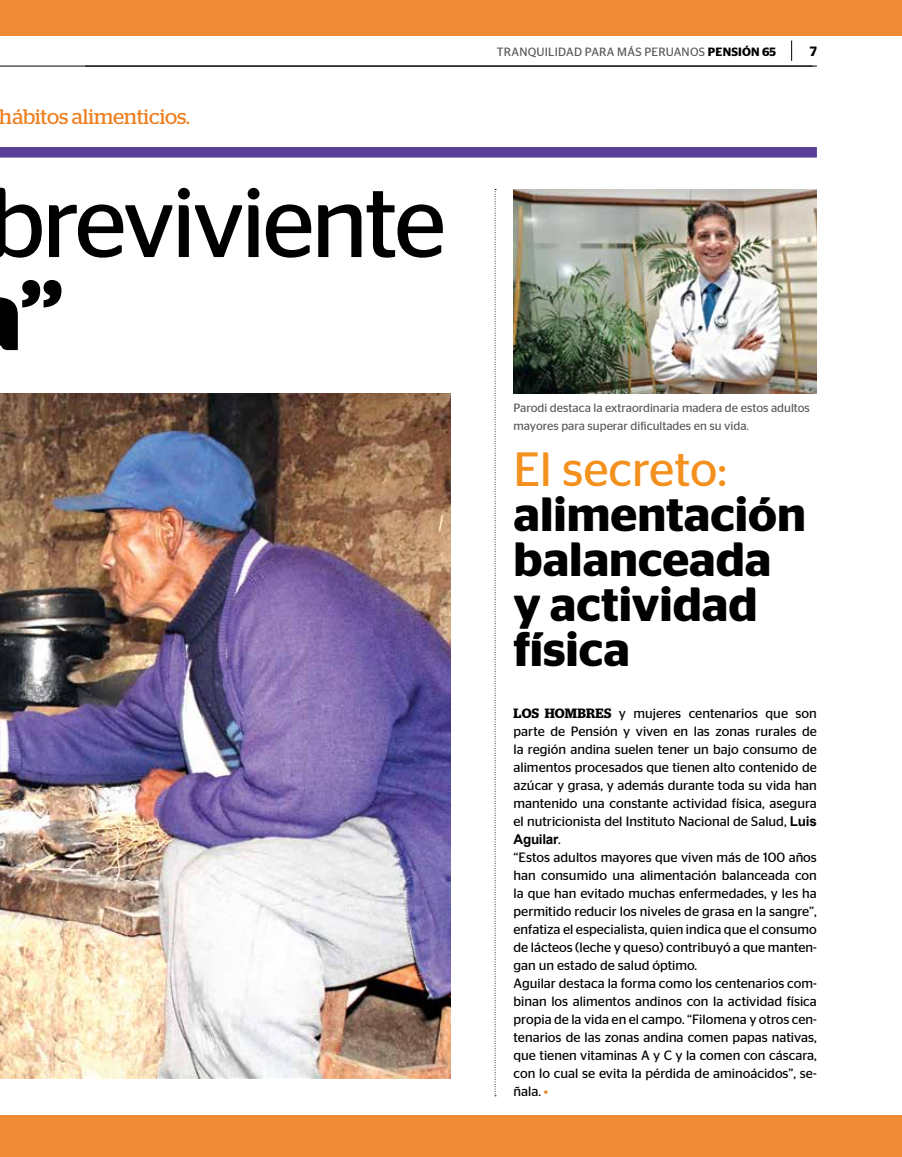
<style>
.page{position:relative;width:902px;height:1157px;background:#fff}
.page>*{position:absolute;margin:0;border:0;box-sizing:border-box;transform-origin:0 0}
.t1{font:99px "Stag Sans";letter-spacing:-.03em;color:#000}
.t2{font:600 99px "Stag Sans";color:#000}
.t3{font:600 48px/45px "Stag Sans";color:#000}
.t4{font:48px "Stag Sans";color:#f4901d}
.t5{font:21px "Stag";letter-spacing:-.005em;color:#ed8122}
.t6{font:13.5px/18px "Stag Sans";color:#000;text-align:justify}
.t7{font:700 13.5px "Arial";letter-spacing:-.02em;color:#000}
.t8{font:600 13.5px "Stag Sans";color:#000}
.t9{font:12px/18px "Stag Sans";color:#58595b}
.t10{font:12px "Stag Sans";letter-spacing:.02em;color:#58595b}
.s1{font-weight:600;color:#000}
.s2{font-family:"Stag";font-weight:600}
.s3{font-family:"Arial";font-weight:700}
.s4{font-family:"Stag Sans";font-weight:400}
.s5{color:#ed8122}
</style>
<div class="page">
<div style="left:0;top:0;width:901px;height:1157px;background:#ef8b35"></div>
<div style="left:0;top:36px;width:901px;height:1078px;background:#fff"></div>
<svg style="left:791px;top:41px;width:1px;height:20px"></svg>
<hr style="left:85px;top:66px;width:731px;height:1px;background:#000">
<hr style="left:0;top:66px;width:812px;height:1px;background:#000">
<div style="left:0;top:147px;width:816px;height:11px;background:#5a3f99"></div>
<svg style="left:494px;top:189px;width:2px;height:907px"></svg>
<img style="left:0;top:394px;width:451px;height:684px">
<img style="left:513px;top:189px;width:303px;height:205px">
<h3 class="t5" style="left:0;top:104px;width:192px">hábitos alimenticios.</h3>
<h1 class="t1" style="left:-11px;top:167px;width:459px">breviviente</h1>
<h1 class="t2" style="left:20px;top:258px;width:46px">”</h1>
<p class="t10" style="left:496px;top:45px;width:281px">TRANQUILIDAD PARA MÁS PERUANOS <span class="s1">PENSIÓN 65</span></p>
<p class="t8" style="left:809px;top:43px;width:9px">7</p>
<p class="t9" style="left:513px;top:398px;width:298px">Parodi destaca la extraordinaria madera de estos adultos mayores para superar dificultades en su vida.</p>
<h2 class="t4" style="left:513px;top:442px;width:215px">El secreto:</h2>
<h2 class="t3" style="left:513px;top:492px;width:294px">alimentación balanceada y actividad física</h2>
<p class="t6" style="left:513px;top:704px;width:305px"><span class="s2">LOS HOMBRES</span> y mujeres centenarios que son parte de Pensión y viven en las zonas rurales de la región andina suelen tener un bajo consumo de alimentos procesados que tienen alto contenido de azúcar y grasa, y además durante toda su vida han mantenido una constante actividad física, asegura el nutricionista del Instituto Nacional de Salud, <span class="s3">Luis</span></p>
<p class="t7" style="left:513px;top:831px;width:49px">Aguilar<span class="s4">.</span></p>
<p class="t6" style="left:513px;top:848px;width:305px;text-align:left">“Estos adultos mayores que viven más de 100 años han consumido una alimentación balanceada con la que han evitado muchas enfermedades, y les ha permitido reducir los niveles de grasa en la sangre”, enfatiza el especialista, quien indica que el consumo de lácteos (leche y queso) contribuyó a que manten&shy;gan un estado de salud óptimo.<br>Aguilar destaca la forma como los centenarios com&shy;binan los alimentos andinos con la actividad física propia de la vida en el campo. “Filomena y otros cen&shy;tenarios de las zonas andina comen papas nativas, que tienen vitaminas A y C y la comen con cáscara, con lo cual se evita la pérdida de aminoácidos”, se&shy;ñala. <span class="s5">•</span></p>
</div>
